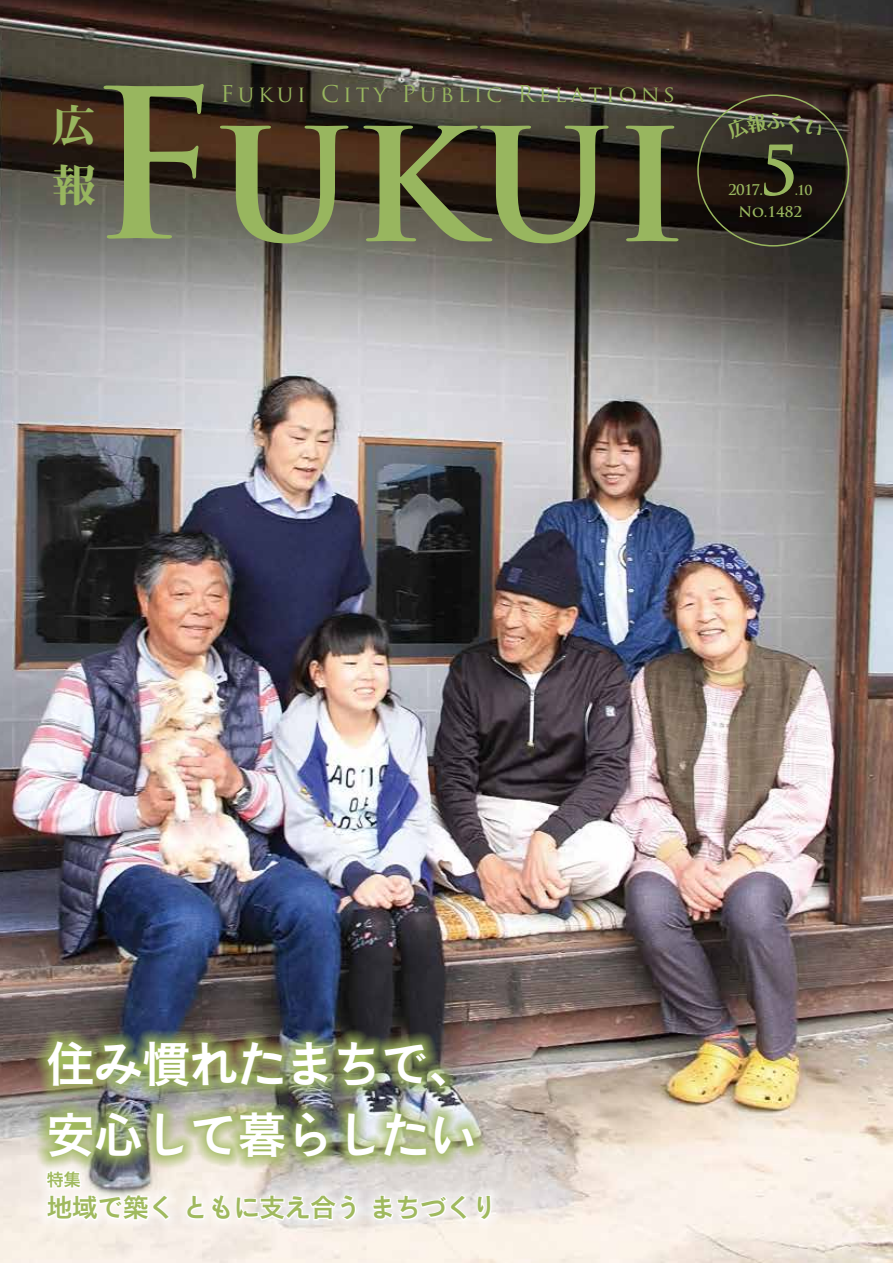
<style>
.page{position:relative;width:893px;height:1263px;background:#fff}
.page>*{position:absolute;margin:0;border:0;box-sizing:border-box;transform-origin:0 0}
.t1{font:700 180px "Trajan Pro";color:#98b65f}
.t2{font:700 67.05px "Trajan Pro";color:#98b65f}
.t3{font:47.85px/71.2px "Hira Sans Old Std W6";color:#fff}
.t4{font:45px "Midashi Min Pro MA31";color:#98b65f}
.t5{font:25.5px "Hira Sans Old Std W6";color:#a0b95e}
.t6{font:22.5px "Trajan Pro";letter-spacing:.175em;color:#98b65f}
.t7{font:16.95px "Hira Sans Old Std W6";color:#a0b95e}
.t8{font:700 14.4px "Trajan Pro";color:#98b65f}
.t9{font:700 13.35px "Trajan Pro";color:#98b65f}
.s1{font-size:202.5px}
</style>
<div class="page">
<img style="left:0;top:0;width:893px;height:1263px">
<img style="left:169px;top:32px;width:572px;height:127px">
<img style="left:35px;top:1028px;width:451px;height:131px">
<svg style="left:35px;top:1159px;width:467px;height:72px;background:#e9e3db"></svg>
<img style="left:44px;top:1082px;width:128px;height:142px">
<svg style="left:185px;top:1158px;width:172px;height:64px"></svg>
<svg style="left:371px;top:1185px;width:98px;height:37px"></svg>
<svg style="left:475px;top:1139px;width:18px;height:83px"></svg>
<svg style="left:726px;top:113px;width:98px;height:27px;background:#3f3b35"></svg>
<h3 class="t4" style="left:51px;top:90px;width:44px">広</h3>
<h3 class="t4" style="left:51px;top:150px;width:45px">報</h3>
<h1 class="t1" style="left:91px;top:64px;width:598px"><span class="s1">F</span>ukui</h1>
<p class="t6" style="left:220px;top:80px;width:456px">Fukui City Public Relations</p>
<h2 class="t2" style="left:759px;top:129px;width:42px">5</h2>
<p class="t8" style="left:728px;top:181px;width:37px">2017.</p>
<p class="t9" style="left:795px;top:182px;width:19px">.10</p>
<p class="t8" style="left:738px;top:203px;width:65px">No.1482</p>
<h3 class="t3" style="left:47px;top:1029px;width:432px">住み慣れたまちで、安心して暮らしたい</h3>
<p class="t7" style="left:47px;top:1167px;width:36px">特集</p>
<p class="t5" style="left:47px;top:1188px;width:452px">地域で築く ともに支え合う まちづくり</p>
</div>
